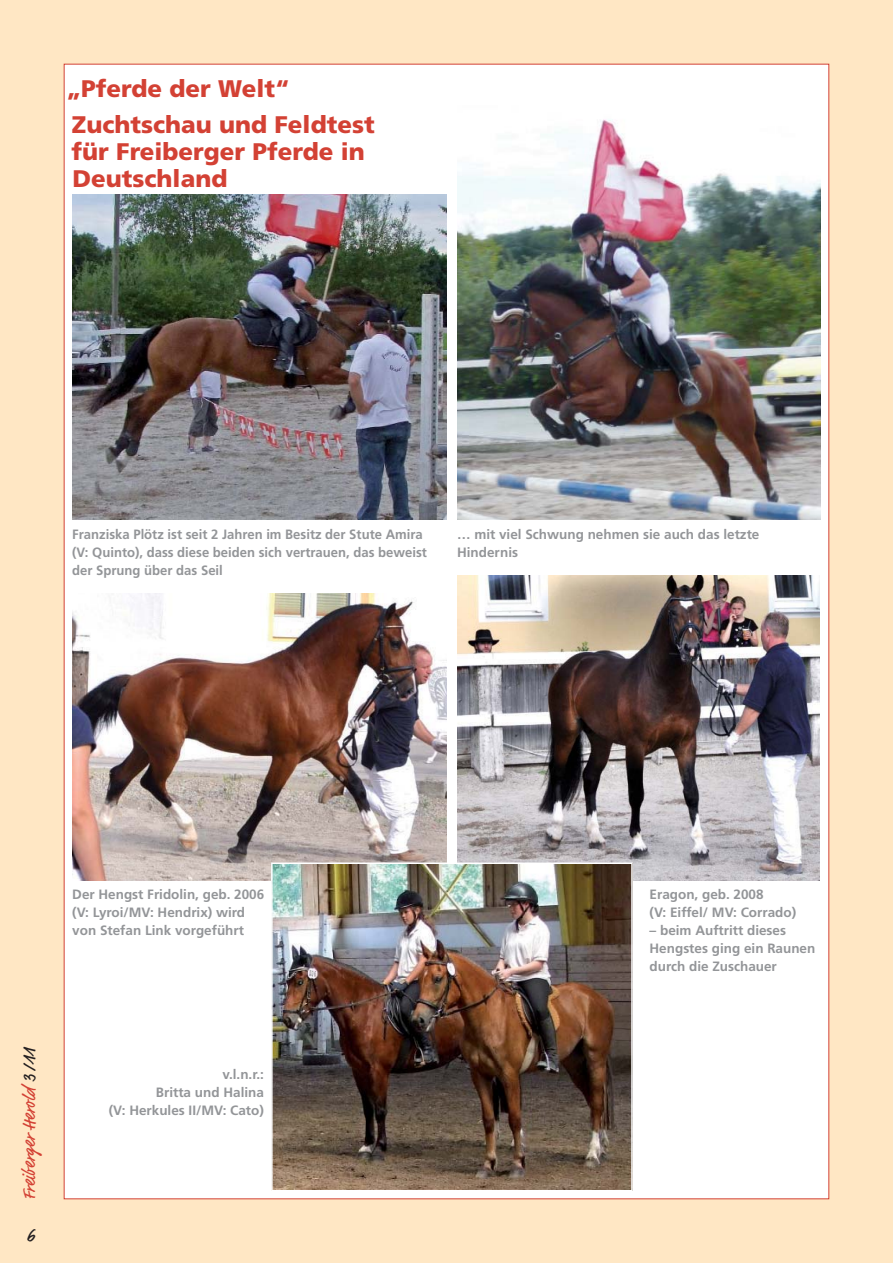
<style>
.page{position:relative;width:893px;height:1263px;background:#fff}
.page>*{position:absolute;margin:0;border:0;box-sizing:border-box;transform-origin:0 0}
.t1{font:900 24px/36px "Frutiger";color:#d34134}
.t2{font:19.5px "Script One";color:#231f20}
.t3{font:18px "Script One";color:#d34134}
.t4{font:700 13.5px/18px "Frutiger";color:#939598}
.s1{color:#231f20}
</style>
<div class="page">
<div style="left:0;top:0;width:893px;height:1263px;background:linear-gradient(to right,#ffe7c4,#ffe7c4)"></div>
<div style="left:64px;top:64px;width:765px;height:1135px;background:#fff"></div>
<img style="left:457px;top:575px;width:362px;height:305px">
<img style="left:72px;top:194px;width:374px;height:325px">
<img style="left:457px;top:119px;width:364px;height:400px">
<img style="left:72px;top:593px;width:374px;height:287px">
<img style="left:274px;top:865px;width:356px;height:323px">
<div style="left:271px;top:862px;width:362px;height:329px;border:2px solid #fff"></div>
<h1 class="t1" style="left:67px;top:72px;width:310px">„Pferde der Welt“<br>Zuchtschau und Feldtest</h1>
<h1 class="t1" style="left:72px;top:140px;width:295px;line-height:27px">für Freiberger Pferde in<br>Deutschland</h1>
<p class="t4" style="left:72px;top:527px;width:356px">Franziska Plötz ist seit 2 Jahren im Besitz der Stute Amira (V: Quinto), dass diese beiden sich vertrauen, das beweist der Sprung über das Seil</p>
<p class="t4" style="left:457px;top:527px;width:304px">… mit viel Schwung nehmen sie auch das letzte<br>Hindernis</p>
<p class="t4" style="left:72px;top:887px;width:194px">Der Hengst Fridolin, geb. 2006 (V: Lyroi/MV: Hendrix) wird von Stefan Link vorgeführt</p>
<p class="t4" style="left:650px;top:887px;width:148px">Eragon, geb. 2008<br>(V: Eiffel/ MV: Corrado)</p>
<p class="t4" style="left:650px;top:923px;width:167px">– beim Auftritt dieses<br>Hengstes ging ein Raunen durch die Zuschauer</p>
<h3 class="t3" style="left:20px;top:1198px;width:154px;rotate:-90deg">Freiberger Herold <span class="s1">3 /11</span></h3>
<h2 class="t2" style="left:27px;top:1225px;width:10px">6</h2>
<p class="t4" style="left:109px;top:1067px;width:157px;text-align:right">v.l.n.r.:<br>Britta und Halina<br>(V: Herkules II/MV: Cato)</p>
</div>
